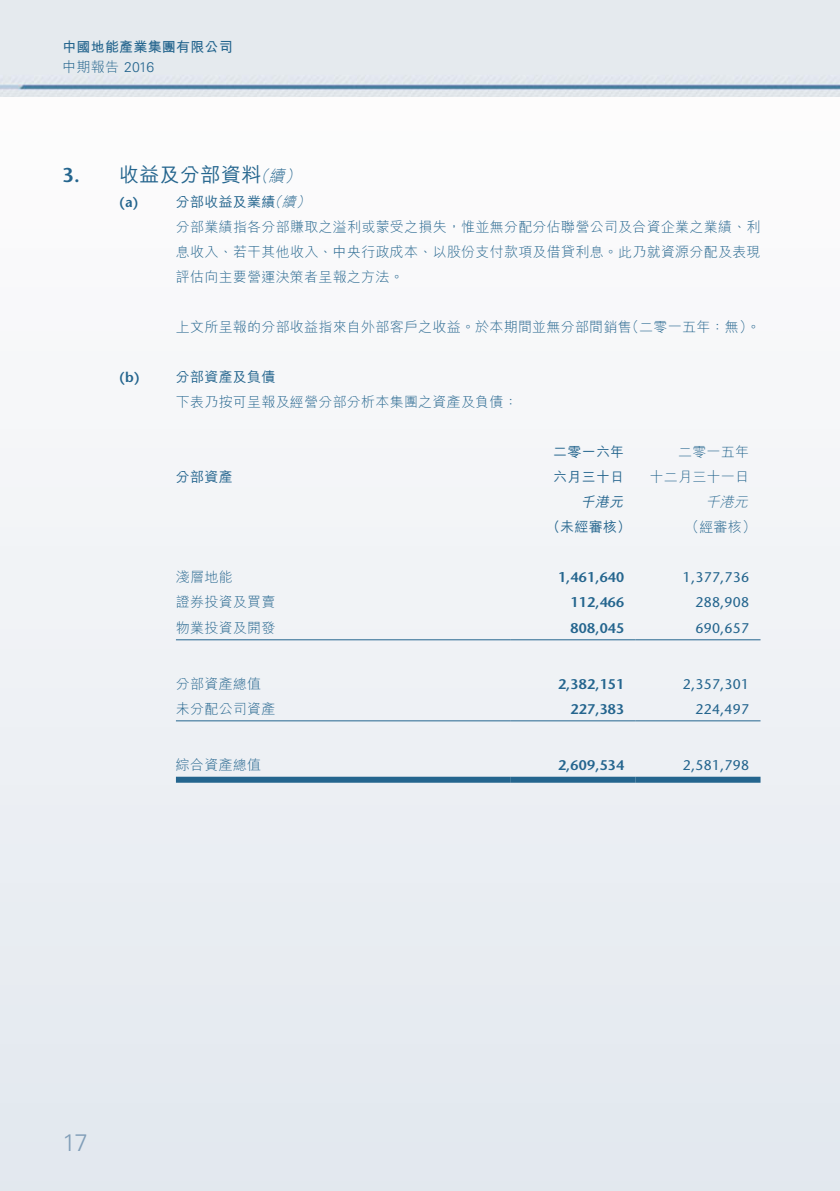
<style>
.page{position:relative;width:840px;height:1191px;background:#fff}
.page>*{position:absolute;margin:0;border:0;box-sizing:border-box;transform-origin:0 0}
.t1{font:300 24px "Univers LT Std";color:#819eb8}
.t2{font:500 20px "M Hei HK";letter-spacing:.015em;color:#24658e}
.t3{font:600 20px "Stone Sans Std";color:#24658e}
.t4{font:italic 300 16px "M Hei HK";color:#24658e}
.t5{font:300 14px/25px "M Hei HK";letter-spacing:.015em;color:#24658e;text-align:justify}
.t6{font:600 14px "Stone Sans Std";letter-spacing:.015em;color:#24658e}
.t7{font:500 14px "Stone Sans Std";letter-spacing:.015em;color:#24658e}
.t8{font:500 14px/25px "M Hei HK";letter-spacing:.015em;color:#24658e}
.t9{font:700 14px/20px "M Hei HK";letter-spacing:.015em;color:#24658e}
.t10{font:italic 300 14px "M Hei HK";color:#24658e}
.t11{font:italic 500 14px "M Hei HK";color:#24658e}
.s1{font-weight:300}
.s2{font-family:"Univers LT Std";font-weight:300}
.s3{font-weight:300;font-style:italic}
</style>
<div class="page">
<div style="left:0;top:0;width:839px;height:1191px;background:linear-gradient(to right,#eff2f5,#eff2f5)"></div>
<div style="left:0;top:0;width:839px;height:96px;background:#e5eaee"></div>
<hr style="left:176px;top:639px;width:334px;height:1px;background:#24658e">
<hr style="left:510px;top:639px;width:125px;height:1px;background:#24658e">
<hr style="left:635px;top:639px;width:125px;height:1px;background:#24658e">
<hr style="left:176px;top:720px;width:334px;height:1px;background:#24658e">
<hr style="left:510px;top:720px;width:125px;height:1px;background:#24658e">
<hr style="left:635px;top:720px;width:125px;height:1px;background:#24658e">
<div style="left:176px;top:776px;width:334px;height:6px;background:#24658e"></div>
<div style="left:510px;top:776px;width:125px;height:6px;background:#24658e"></div>
<div style="left:635px;top:776px;width:125px;height:6px;background:#24658e"></div>
<p class="t9" style="left:62px;top:36px;width:172px">中國地能產業集團有限公司<span class="s1">中期報告</span> <span class="s2">2016</span></p>
<h2 class="t3" style="left:62px;top:163px;width:19px">3.</h2>
<h2 class="t2" style="left:119px;top:160px;width:144px">收益及分部資料</h2>
<p class="t4" style="left:268px;top:165px;width:22px">續</p>
<p class="t4" style="left:252px;top:165px;width:22px">（</p>
<p class="t4" style="left:285px;top:165px;width:22px">(</p>
<p class="t6" style="left:119px;top:194px;width:21px">a( )</p>
<p class="t6" style="left:119px;top:369px;width:22px">b( )</p>
<p class="t8" style="left:176px;top:189px;width:125px">分部收益及業績<span class="s3">續</span></p>
<p class="t10" style="left:267px;top:192px;width:20px">（</p>
<p class="t10" style="left:296px;top:192px;width:20px">(</p>
<p class="t5" style="left:176px;top:214px;width:586px">分部業績指各分部賺取之溢利或蒙受之損失，惟並無分配分佔聯營公司及合資企業之業績、利息收入、若干其他收入、中央行政成本、以股份支付款項及借貸利息。此乃就資源分配及表現評估向主要營運決策者呈報之方法。</p>
<p class="t5" style="left:624px;top:314px;width:137px">（二零一五年：無。(</p>
<p class="t5" style="left:176px;top:314px;width:457px">上文所呈報的分部收益指來自外部客戶之收益。於本期間並無分部間銷售</p>
<p class="t8" style="left:176px;top:364px;width:101px">分部資產及負債</p>
<p class="t5" style="left:176px;top:389px;width:343px">下表乃按可呈報及經營分部分析本集團之資產及負債：</p>
<p class="t8" style="left:176px;top:464px;width:58px">分部資產</p>
<p class="t8" style="left:553px;top:439px;width:72px">二零一六年六月三十日</p>
<p class="t5" style="left:649px;top:439px;width:101px;text-align:right">二零一五年<br>十二月三十一日</p>
<p class="t10" style="left:705px;top:492px;width:48px">千港元</p>
<p class="t11" style="left:580px;top:492px;width:48px">千港元</p>
<p class="t8" style="left:545px;top:514px;width:87px">（未經審核）</p>
<p class="t5" style="left:684px;top:514px;width:72px">（經審核(</p>
<p class="t5" style="left:176px;top:564px;width:58px">淺層地能</p>
<p class="t6" style="left:557px;top:569px;width:68px">1,461,640</p>
<p class="t7" style="left:682px;top:569px;width:68px">1,377,736</p>
<p class="t5" style="left:176px;top:589px;width:101px">證券投資及買賣</p>
<p class="t6" style="left:570px;top:594px;width:55px">112,466</p>
<p class="t7" style="left:695px;top:594px;width:55px">288,908</p>
<p class="t5" style="left:176px;top:614px;width:101px">物業投資及開發</p>
<p class="t6" style="left:570px;top:619px;width:55px">808,045</p>
<p class="t7" style="left:695px;top:619px;width:55px">690,657</p>
<p class="t5" style="left:176px;top:670px;width:87px">分部資產總值</p>
<p class="t6" style="left:557px;top:675px;width:68px">2,382,151</p>
<p class="t7" style="left:682px;top:675px;width:68px">2,357,301</p>
<p class="t5" style="left:176px;top:695px;width:101px">未分配公司資產</p>
<p class="t6" style="left:570px;top:700px;width:55px">227,383</p>
<p class="t7" style="left:695px;top:700px;width:55px">224,497</p>
<p class="t5" style="left:176px;top:751px;width:87px">綜合資產總值</p>
<p class="t6" style="left:557px;top:756px;width:68px">2,609,534</p>
<p class="t7" style="left:682px;top:756px;width:68px">2,581,798</p>
<h1 class="t1" style="left:62px;top:1127px;width:27px">17</h1>
</div>
